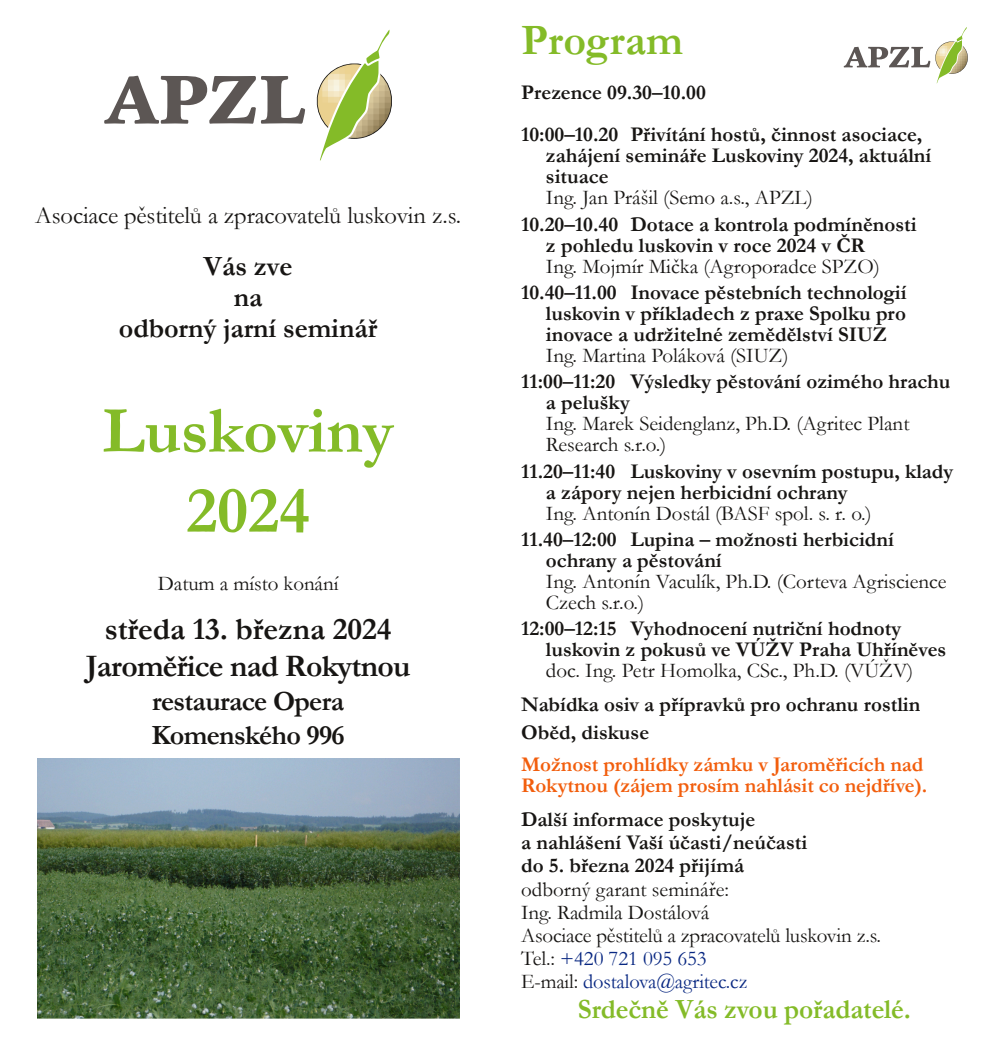
<style>
.page{position:relative;width:993px;height:1043px;background:#fff}
.page>*{position:absolute;margin:0;border:0;box-sizing:border-box;transform-origin:0 0}
.t1{font:700 66.5px "Garamond";letter-spacing:-.005em;color:#84bb28}
.t2{font:700 43.75px "Garamond";color:#84bb28}
.t3{font:700 31.5px "Garamond";letter-spacing:-.025em;color:#171513}
.t4{font:700 31.5px "Garamond";letter-spacing:-.005em;color:#171513}
.t5{font:700 28px "Garamond";letter-spacing:-.025em;color:#171513}
.t6{font:700 28px "Garamond";letter-spacing:-.005em;color:#84bb28}
.t7{font:700 28px "Garamond";letter-spacing:-.005em;color:#171513}
.t8{font:24.5px "Garamond";letter-spacing:-.01em;color:#171513}
.t9{font:700 21px "Garamond";color:#171513}
.t10{font:21px "Garamond";color:#171513}
.t11{font:700 21px "Garamond";letter-spacing:-.005em;color:#f25e0d}
.t12{font:21px "Garamond";letter-spacing:-.005em;color:#092882}
.s1{color:#171513}
</style>
<div class="page">
<img style="left:37px;top:758px;width:422px;height:259px">
<svg style="left:104px;top:76px;width:201px;height:48px"></svg>
<svg style="left:316px;top:29px;width:76px;height:132px"></svg>
<svg style="left:843px;top:27px;width:125px;height:57px"></svg>
<p class="t8" style="left:35px;top:207px;width:427px">Asociace pěstitelů a zpracovatelů luskovin z.s.</p>
<p class="t5" style="left:203px;top:257px;width:91px">Vás zve</p>
<p class="t5" style="left:234px;top:288px;width:30px">na</p>
<p class="t7" style="left:119px;top:318px;width:260px">odborný jarní seminář</p>
<p class="t1" style="left:102px;top:408px;width:293px">Luskoviny</p>
<p class="t1" style="left:186px;top:488px;width:125px">2024</p>
<p class="t10" style="left:158px;top:576px;width:182px">Datum a místo konání</p>
<p class="t4" style="left:105px;top:617px;width:288px">středa 13. března 2024</p>
<p class="t3" style="left:86px;top:655px;width:326px">Jaroměřice nad Rokytnou</p>
<p class="t5" style="left:152px;top:691px;width:193px">restaurace Opera</p>
<p class="t5" style="left:152px;top:725px;width:194px">Komenského 996</p>
<p class="t2" style="left:521px;top:26px;width:163px">Program</p>
<p class="t9" style="left:521px;top:85px;width:186px">Prezence 09.30–10.00</p>
<p class="t9" style="left:521px;top:127px;width:403px">10:00–10.20 Přivítání hostů, činnost asociace,</p>
<p class="t9" style="left:546px;top:148px;width:387px">zahájení semináře Luskoviny 2024, aktuální</p>
<p class="t9" style="left:546px;top:169px;width:64px">situace</p>
<p class="t10" style="left:546px;top:190px;width:268px">Ing. Jan Prášil (Semo a.s., APZL)</p>
<p class="t9" style="left:521px;top:217px;width:397px">10.20–10.40 Dotace a kontrola podmíněnosti</p>
<p class="t9" style="left:546px;top:238px;width:321px">z pohledu luskovin v roce 2024 v ČR</p>
<p class="t10" style="left:546px;top:259px;width:335px">Ing. Mojmír Mička (Agroporadce SPZO)</p>
<p class="t9" style="left:521px;top:285px;width:387px">10.40–11.00 Inovace pěstebních technologií</p>
<p class="t9" style="left:546px;top:306px;width:361px">luskovin v příkladech z praxe Spolku pro</p>
<p class="t9" style="left:546px;top:327px;width:343px">inovace a udržitelné zemědělství SIUZ</p>
<p class="t10" style="left:546px;top:348px;width:244px">Ing. Martina Poláková (SIUZ)</p>
<p class="t9" style="left:521px;top:374px;width:431px">11:00–11:20 Výsledky pěstování ozimého hrachu</p>
<p class="t9" style="left:546px;top:395px;width:86px">a pelušky</p>
<p class="t10" style="left:546px;top:416px;width:365px">Ing. Marek Seidenglanz, Ph.D. (Agritec Plant</p>
<p class="t10" style="left:546px;top:437px;width:122px">Research s.r.o.)</p>
<p class="t9" style="left:521px;top:463px;width:434px">11.20–11:40 Luskoviny v osevním postupu, klady</p>
<p class="t9" style="left:546px;top:484px;width:303px">a zápory nejen herbicidní ochrany</p>
<p class="t10" style="left:546px;top:505px;width:327px">Ing. Antonín Dostál (BASF spol. s. r. o.)</p>
<p class="t9" style="left:521px;top:532px;width:374px">11.40–12:00 Lupina – možnosti herbicidní</p>
<p class="t9" style="left:546px;top:553px;width:177px">ochrany a pěstování</p>
<p class="t10" style="left:546px;top:574px;width:402px">Ing. Antonín Vaculík, Ph.D. (Corteva Agriscience</p>
<p class="t10" style="left:546px;top:595px;width:100px">Czech s.r.o.)</p>
<p class="t9" style="left:521px;top:621px;width:381px">12:00–12:15 Vyhodnocení nutriční hodnoty</p>
<p class="t9" style="left:546px;top:642px;width:402px">luskovin z pokusů ve VÚŽV Praha Uhříněves</p>
<p class="t10" style="left:546px;top:663px;width:369px">doc. Ing. Petr Homolka, CSc., Ph.D. (VÚŽV)</p>
<p class="t9" style="left:521px;top:696px;width:401px">Nabídka osiv a přípravků pro ochranu rostlin</p>
<p class="t9" style="left:521px;top:724px;width:129px">Oběd, diskuse</p>
<p class="t11" style="left:521px;top:757px;width:404px">Možnost prohlídky zámku v Jaroměřicích nad</p>
<p class="t11" style="left:521px;top:778px;width:408px">Rokytnou (zájem prosím nahlásit co nejdříve).</p>
<p class="t9" style="left:521px;top:812px;width:235px">Další informace poskytuje</p>
<p class="t9" style="left:521px;top:835px;width:287px">a nahlášení Vaší účasti/neúčasti</p>
<p class="t9" style="left:521px;top:858px;width:224px">do 5. března 2024 přĳímá</p>
<p class="t10" style="left:521px;top:881px;width:209px">odborný garant semináře:</p>
<p class="t10" style="left:521px;top:904px;width:190px">Ing. Radmila Dostálová</p>
<p class="t10" style="left:521px;top:927px;width:361px">Asociace pěstitelů a zpracovatelů luskovin z.s.</p>
<p class="t12" style="left:521px;top:950px;width:187px"><span class="s1">Tel.:</span> +420 721 095 653</p>
<p class="t12" style="left:521px;top:973px;width:228px"><span class="s1">E-mail:</span> dostalova@agritec.cz</p>
<p class="t6" style="left:578px;top:999px;width:334px">Srdečně Vás zvou pořadatelé.</p>
</div>
